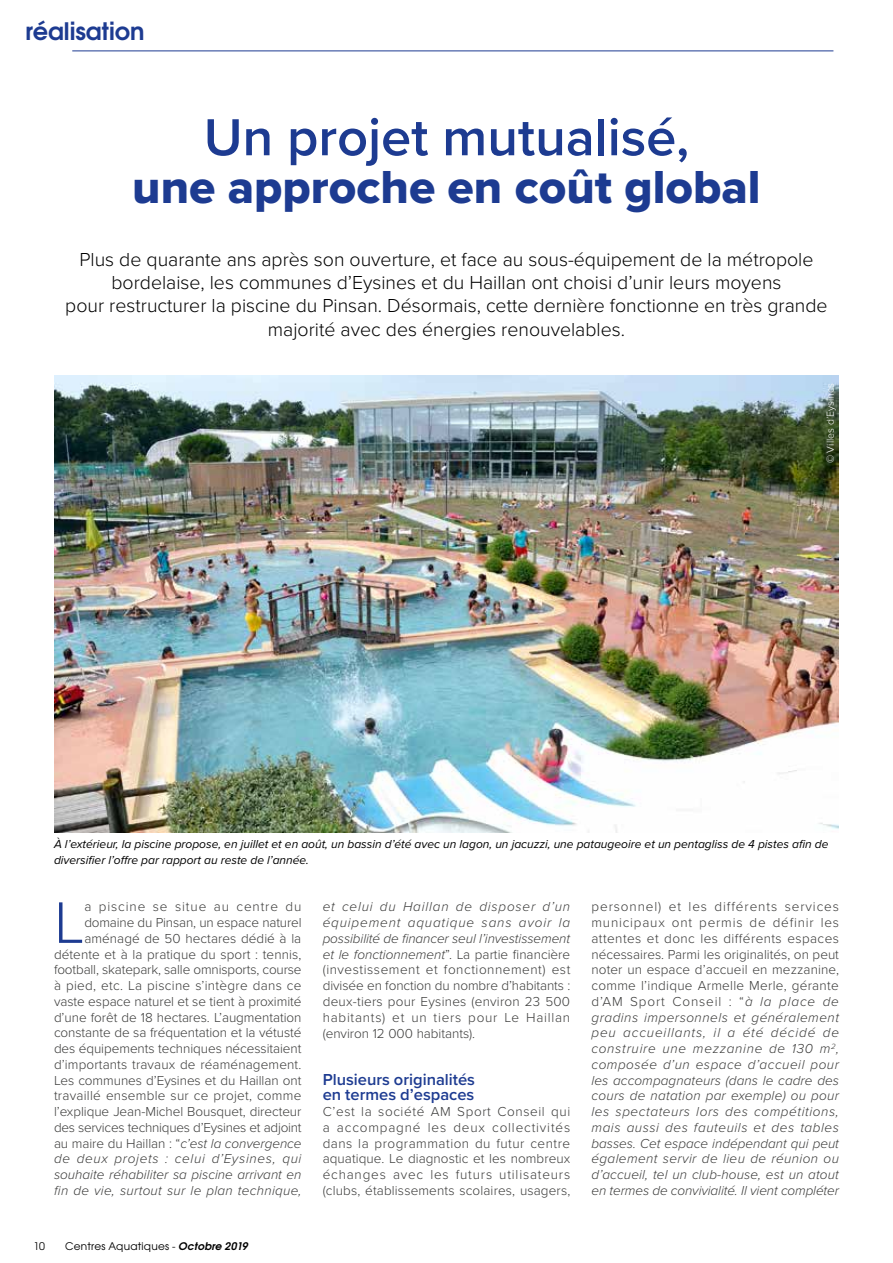
<style>
.page{position:relative;width:893px;height:1263px;background:#fff}
.page>*{position:absolute;margin:0;border:0;box-sizing:border-box;transform-origin:0 0}
.t1{font:300 60.75px "Proxima Nova";color:#1d3b91}
.t2{font:600 54px "Proxima Nova";color:#1d3b91}
.t3{font:48px "Proxima Nova Extrabld";color:#1d3b91}
.t4{font:700 24px "Te X Gyre Adventor";color:#1d3b91}
.t5{font:300 19.5px/23.4px "Proxima Nova";color:#000;text-align:center}
.t6{font:600 16.5px/15.8px "Proxima Nova";color:#1d3b91}
.t7{font:300 13.5px/15.8px "Proxima Nova";letter-spacing:-.005em;color:#3a3a39;text-align:justify}
.t8{font:italic 300 13.5px/15.8px "Proxima Nova";letter-spacing:-.01em;color:#3a3a39;text-align:justify}
.t9{font:italic 12px/15.8px "Proxima Nova";color:#000}
.t10{font:10.5px "Te X Gyre Adventor";letter-spacing:.025em;color:#000}
.t11{font:300 10.5px "Proxima Nova";color:#fff}
.s1{font-style:italic}
.s2{font-weight:700;font-style:italic}
.s3{font-style:normal}
</style>
<div class="page">
<hr style="left:72px;top:51px;width:761px;height:1px;background:#1d3b91">
<img style="left:54px;top:376px;width:785px;height:457px">
<h3 class="t4" style="left:26px;top:10px;width:121px">réalisation</h3>
<h2 class="t2" style="left:204px;top:97px;width:487px">Un projet mutualisé,</h2>
<h3 class="t3" style="left:132px;top:151px;width:630px">une approche en coût global</h3>
<p class="t5" style="left:65px;top:246px;width:764px">Plus de quarante ans après son ouverture, et face au sous-équipement de la métropole bordelaise, les communes d’Eysines et du Haillan ont choisi d’unir leurs moyens<br>pour restructurer la piscine du Pinsan. Désormais, cette dernière fonctionne en très grande majorité avec des énergies renouvelables.</p>
<p class="t11" style="left:822px;top:463px;width:82px;rotate:-90deg">© Villes d’Eysines</p>
<p class="t9" style="left:54px;top:836px;width:776px">À l’extérieur, la piscine propose, en juillet et en août, un bassin d’été avec un lagon, un jacuzzi, une pataugeoire et un pentagliss de 4 pistes afin de diversifier l’offre par rapport au reste de l’année.</p>
<p class="t7" style="left:54px;top:898px;width:249px;text-align:right">a piscine se situe au centre du domaine du Pinsan, un espace naturel aménagé de 50 hectares dédié à la détente et à la pratique du sport : tennis, football, skatepark, salle omnisports, course à pied, etc. La piscine s’intègre dans ce vaste espace naturel et se tient à proximité d’une forêt de 18 hectares. L’augmentation constante de sa fréquentation et la vétusté des équipements techniques nécessitaient d’importants travaux de réaménagement.<br>Les communes d’Eysines et du Haillan ont travaillé ensemble sur ce projet, comme l’explique Jean-Michel Bousquet, directeur des services techniques d’Eysines et adjoint au maire du Haillan : “<span class="s1">c’est la convergence de deux projets : celui d’Eysines, qui souhaite réhabiliter sa piscine arrivant en fin de vie, surtout sur le plan technique,</span></p>
<p class="t7" style="left:323px;top:898px;width:249px"><span class="s1">et celui du Haillan de disposer d’un équipement aquatique sans avoir la possibilité de financer seul l’investissement et le fonctionnement</span>”. La partie financière (investissement et fonctionnement) est divisée en fonction du nombre d’habitants : deux-tiers pour Eysines (environ 23 500 habitants) et un tiers pour Le Haillan (environ 12 000 habitants).</p>
<h1 class="t1" style="left:54px;top:877px;width:32px">L</h1>
<p class="t6" style="left:323px;top:1071px;width:154px">Plusieurs originalités en termes d’espaces</p>
<p class="t7" style="left:323px;top:1103px;width:249px">C’est la société AM Sport Conseil qui a accompagné les deux collectivités dans la programmation du futur centre aquatique. Le diagnostic et les nombreux échanges avec les futurs utilisateurs (clubs, établissements scolaires, usagers,</p>
<p class="t10" style="left:34px;top:1238px;width:216px">10 Centres Aquatiques - <span class="s2">Octobre 2019</span></p>
<p class="t8" style="left:591px;top:898px;width:249px"><span class="s3">personnel) et les différents services municipaux ont permis de définir les attentes et donc les différents espaces nécessaires. Parmi les originalités, on peut noter un espace d’accueil en mezzanine, comme l’indique Armelle Merle, gérante d’AM Sport Conseil : “</span>à la place de gradins impersonnels et généralement peu accueillants, il a été décidé de construire une mezzanine de 130 m<sup>2</sup>, composée d’un espace d’accueil pour les accompagnateurs (dans le cadre des cours de natation par exemple) ou pour les spectateurs lors des compétitions, mais aussi des fauteuils et des tables basses. Cet espace indépendant qui peut également servir de lieu de réunion ou d’accueil, tel un club-house, est un atout en termes de convivialité. Il vient compléter</p>
</div>
